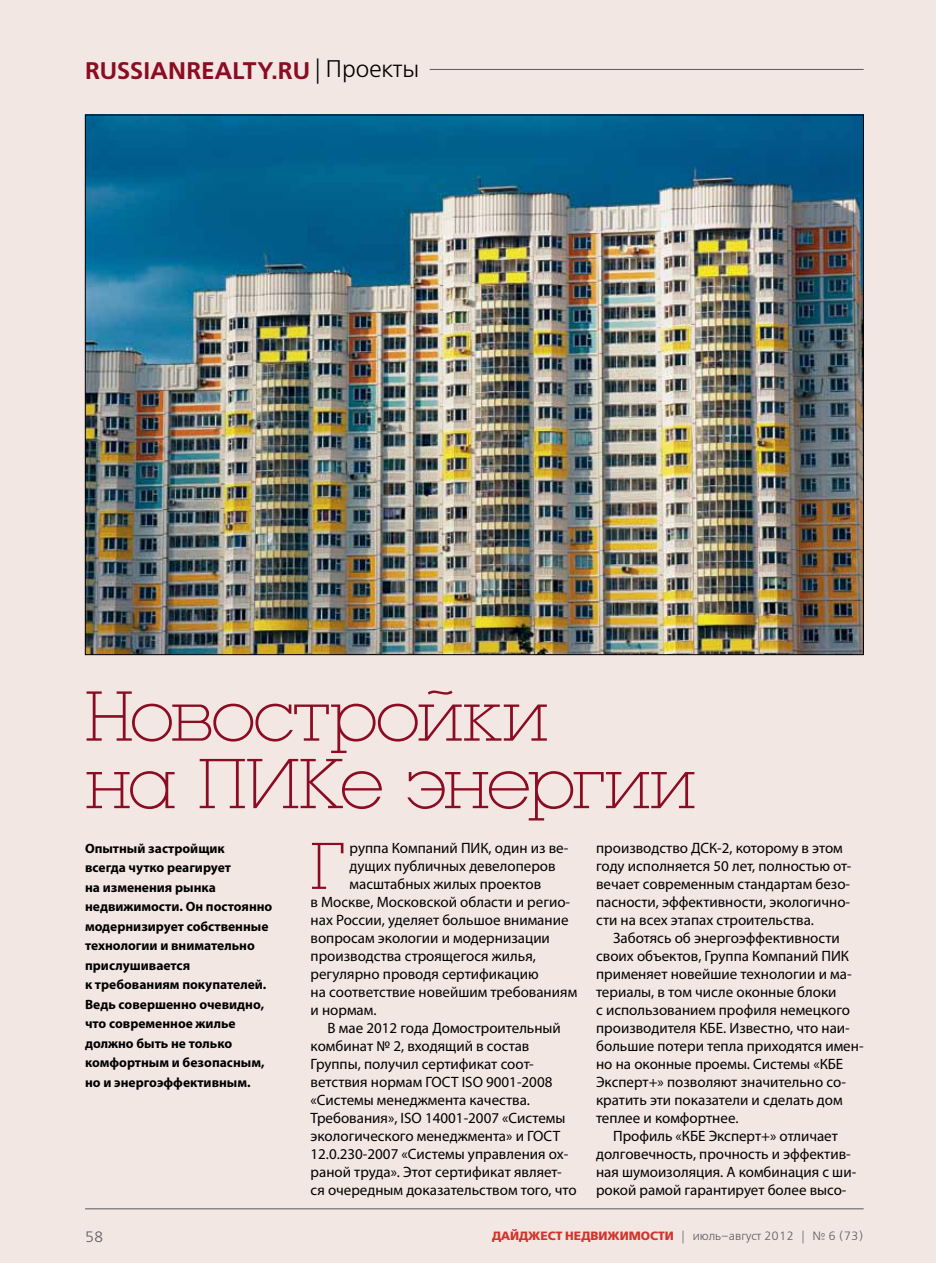
<style>
.page{position:relative;width:936px;height:1263px;background:#fff}
.page>*{position:absolute;margin:0;border:0;box-sizing:border-box;transform-origin:0 0}
.t1{font:73.5px/67.5px "Luga Extra Light C";letter-spacing:-.015em;color:#8b0c23}
.t2{font:68.7px "Luga Extra Light C";color:#8b0c23}
.t3{font:24px "Free Set Demi C";color:#8b0c23}
.t4{font:15px/18px "Myriad Pro";color:#000}
.t5{font:15px "Free Set Light C";color:#58595b}
.t6{font:700 13.5px/19.5px "Myriad Pro";color:#000}
.t7{font:12px "Free Set Light C";color:#58595b}
.s1{font-family:"Free Set Light C";color:#000}
.s2{font-family:"Free Set Bold C";color:#d2342a}
</style>
<div class="page">
<div style="left:0;top:0;width:935px;height:1263px;background:#f3e7e3"></div>
<hr style="left:429px;top:69px;width:434px;height:1px;background:#58595b">
<img style="left:87px;top:117px;width:774px;height:536px">
<hr style="left:85px;top:1208px;width:778px;height:1px;background:#58595b">
<h3 class="t3" style="left:85px;top:57px;width:336px">RUSSIANREALTY.RU <span class="s1">| Проекты</span></h3>
<h1 class="t1" style="left:85px;top:683px;width:612px">Новостройки<br>на ПИКе энергии</h1>
<p class="t6" style="left:85px;top:838px;width:189px">Опытный застройщик<br>всегда чутко реагирует<br>на изменения рынка недвижимости. Он постоянно модернизирует собственные технологии и внимательно прислушивается<br>к требованиям покупателей.<br>Ведь совершенно очевидно, что современное жилье должно быть не только комфортным и безопасным, но и энергоэффективным.</p>
<p class="t5" style="left:85px;top:1229px;width:20px">58</p>
<h2 class="t2" style="left:310px;top:832px;width:36px">Г</h2>
<p class="t4" style="left:349px;top:839px;width:220px">руппа Компаний ПИК, один из ве-</p>
<p class="t4" style="left:349px;top:857px;width:207px">дущих публичных девелоперов</p>
<p class="t4" style="left:349px;top:875px;width:193px">масштабных жилых проектов</p>
<p class="t4" style="left:310px;top:893px;width:261px">в Москве, Московской области и регио-</p>
<p class="t4" style="left:310px;top:911px;width:259px">нах России, уделяет большое внимание</p>
<p class="t4" style="left:310px;top:929px;width:241px">вопросам экологии и модернизации</p>
<p class="t4" style="left:310px;top:947px;width:227px">производства строящегося жилья,</p>
<p class="t4" style="left:310px;top:965px;width:230px">регулярно проводя сертификацию</p>
<p class="t4" style="left:310px;top:983px;width:268px">на соответствие новейшим требованиям</p>
<p class="t4" style="left:310px;top:1001px;width:67px">и нормам.</p>
<p class="t4" style="left:327px;top:1019px;width:235px">В мае 2012 года Домостроительный</p>
<p class="t4" style="left:310px;top:1037px;width:220px">комбинат № 2, входящий в состав</p>
<p class="t4" style="left:310px;top:1055px;width:225px">Группы, получил сертификат соот-</p>
<p class="t4" style="left:310px;top:1073px;width:243px">ветствия нормам ГОСТ ISO 9001-2008</p>
<p class="t4" style="left:310px;top:1091px;width:221px">«Системы менеджмента качества.</p>
<p class="t4" style="left:310px;top:1109px;width:256px">Требования», ISO 14001-2007 «Системы</p>
<p class="t4" style="left:310px;top:1127px;width:251px">экологического менеджмента» и ГОСТ</p>
<p class="t4" style="left:310px;top:1145px;width:259px">12.0.230-2007 «Системы управления ох-</p>
<p class="t4" style="left:310px;top:1163px;width:253px">раной труда». Этот сертификат являет-</p>
<p class="t4" style="left:310px;top:1181px;width:267px">ся очередным доказательством того, что</p>
<p class="t4" style="left:596px;top:839px;width:257px">производство ДСК-2, которому в этом году исполняется 50 лет, полностью от&shy;вечает современным стандартам безо&shy;пасности, эффективности, экологично&shy;сти на всех этапах строительства.</p>
<p class="t4" style="left:613px;top:929px;width:228px">Заботясь об энергоэффективности</p>
<p class="t4" style="left:596px;top:947px;width:254px">своих объектов, Группа Компаний ПИК</p>
<p class="t4" style="left:596px;top:965px;width:257px">применяет новейшие технологии и ма-</p>
<p class="t4" style="left:596px;top:983px;width:242px">териалы, в том числе оконные блоки</p>
<p class="t4" style="left:596px;top:1001px;width:255px">с использованием профиля немецкого</p>
<p class="t4" style="left:596px;top:1019px;width:255px">производителя КБЕ. Известно, что наи-</p>
<p class="t4" style="left:596px;top:1037px;width:269px">большие потери тепла приходятся имен-</p>
<p class="t4" style="left:596px;top:1055px;width:249px">но на оконные проемы. Системы «КБЕ</p>
<p class="t4" style="left:596px;top:1073px;width:251px">Эксперт+» позволяют значительно со-</p>
<p class="t4" style="left:596px;top:1091px;width:248px">кратить эти показатели и сделать дом</p>
<p class="t4" style="left:596px;top:1109px;width:144px">теплее и комфортнее.</p>
<p class="t4" style="left:613px;top:1127px;width:226px">Профиль «КБЕ Эксперт+» отличает</p>
<p class="t4" style="left:596px;top:1145px;width:256px">долговечность, прочность и эффектив-</p>
<p class="t4" style="left:596px;top:1163px;width:262px">ная шумоизоляция. А комбинация с ши-</p>
<p class="t4" style="left:596px;top:1181px;width:252px">рокой рамой гарантирует более высо-</p>
<p class="t7" style="left:492px;top:1230px;width:373px"><span class="s2">ДАЙДЖЕСТ НЕДВИЖИМОСТИ</span> | июль–август 2012 | № 6 (73)</p>
</div>
